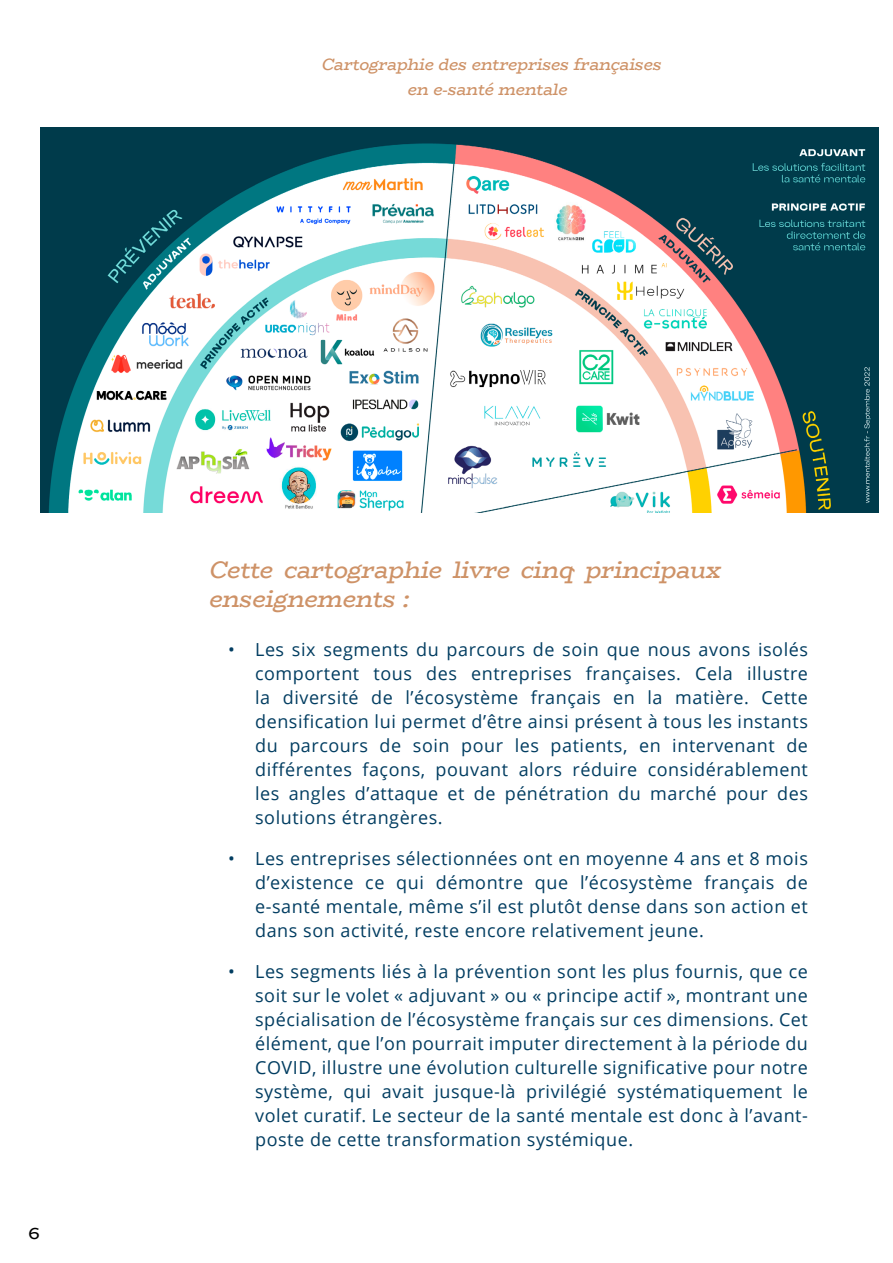
<style>
.page{position:relative;width:893px;height:1263px;background:#fff}
.page>*{position:absolute;margin:0;border:0;box-sizing:border-box;transform-origin:0 0}
.t1{font:italic 24px/28.5px "Bio Rhyme";color:#ce9267}
.t2{font:18px/24px "Open Sans";letter-spacing:.03em;color:#023d61;text-align:justify}
.t3{font:18px "Bio Rhyme";color:#000}
.t4{font:italic 16.5px/25px "Bio Rhyme";color:#ce9267;text-align:center}
</style>
<div class="page">
<img style="left:40px;top:128px;width:838px;height:384px">
<p class="t4" style="left:321px;top:51px;width:346px">Cartographie des entreprises françaises en e-santé mentale</p>
<p class="t3" style="left:28px;top:1219px;width:13px">6</p>
<h1 class="t1" style="left:208px;top:555px;width:519px">Cette cartographie livre cinq principaux enseignements :</h1>
<p class="t2" style="left:255px;top:637px;width:554px;text-indent:-27px">• Les six segments du parcours de soin que nous avons isolés comportent tous des entreprises françaises. Cela illustre la diversité de l’écosystème français en la matière. Cette densification lui permet d’être ainsi présent à tous les instants du parcours de soin pour les patients, en intervenant de différentes façons, pouvant alors réduire considérablement les angles d’attaque et de pénétration du marché pour des solutions étrangères.</p>
<p class="t2" style="left:255px;top:846px;width:554px;text-indent:-27px">• Les entreprises sélectionnées ont en moyenne 4 ans et 8 mois d’existence ce qui démontre que l’écosystème français de e-santé mentale, même s’il est plutôt dense dans son action et dans son activité, reste encore relativement jeune.</p>
<p class="t2" style="left:255px;top:959px;width:554px;text-indent:-27px">• Les segments liés à la prévention sont les plus fournis, que ce soit sur le volet « adjuvant » ou « principe actif », montrant une spécialisation de l’écosystème français sur ces dimensions. Cet élément, que l’on pourrait imputer directement à la période du COVID, illustre une évolution culturelle significative pour notre système, qui avait jusque-là privilégié systématiquement le volet curatif. Le secteur de la santé mentale est donc à l’avant&shy;poste de cette transformation systémique.</p>
</div>
